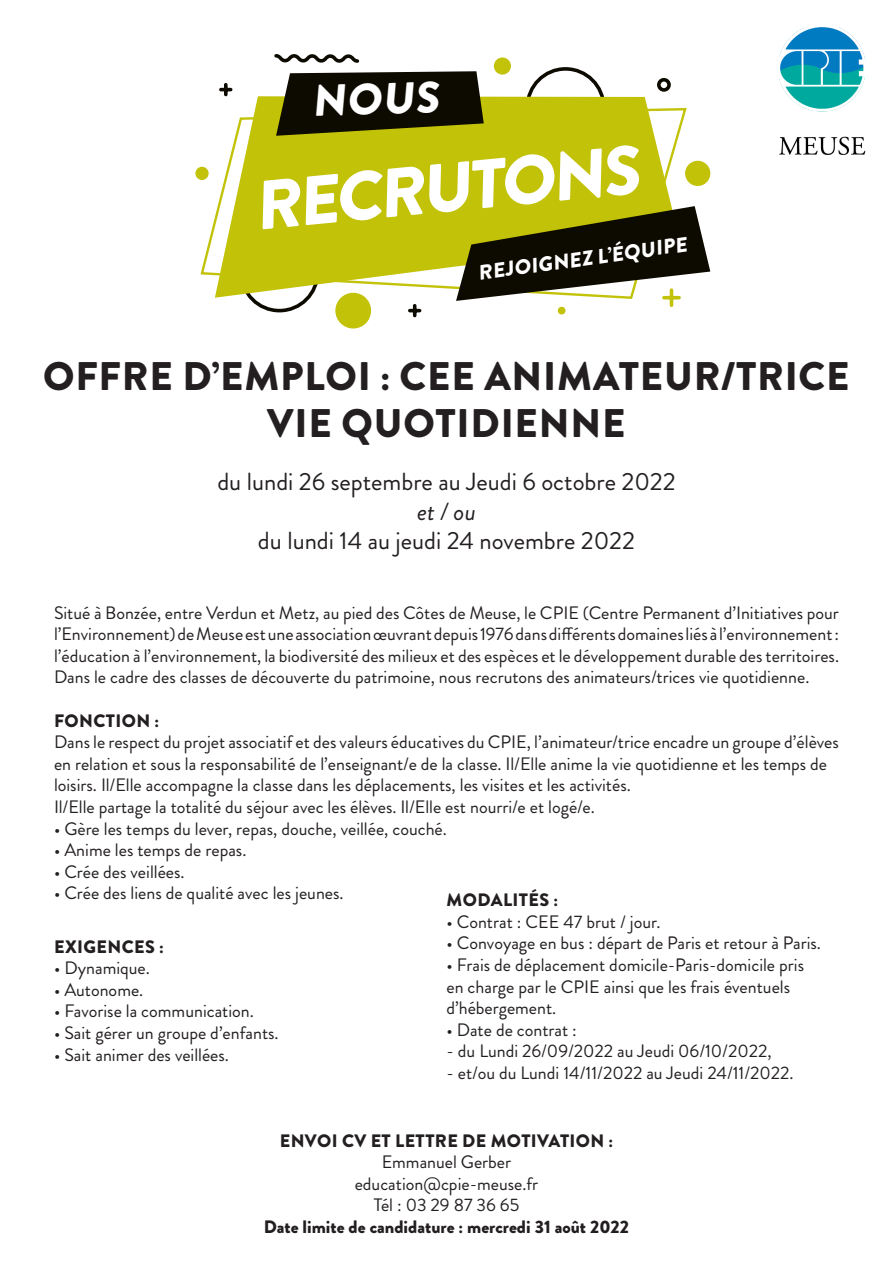
<style>
.page{position:relative;width:893px;height:1263px;background:#fff}
.page>*{position:absolute;margin:0;border:0;box-sizing:border-box;transform-origin:0 0}
.t1{font:900 68.85px "Brandon Grotesque";color:#fff}
.t2{font:900 43.95px "Brandon Grotesque";color:#fff}
.t3{font:900 39.9px/47.8px "Brandon Grotesque";letter-spacing:.02em;color:#231f20;text-align:center}
.t4{font:24.75px "Brandon Grotesque";color:#231f20}
.t5{font:italic 24.75px "Brandon Grotesque";color:#231f20}
.t6{font:900 20.7px "Brandon Grotesque";color:#fff}
.t7{font:18px/21.6px "Brandon Grotesque";color:#231f20}
.t8{font:900 18px "Brandon Grotesque";letter-spacing:.02em;color:#231f20}
.t9{font:900 18px "Brandon Grotesque";color:#231f20}
</style>
<div class="page">
<svg style="left:250px;top:54px;width:423px;height:260px"></svg>
<hr style="left:670px;top:290px;width:3px;height:15px;background:#c2c208">
<svg style="left:224px;top:85px;width:4px;height:10px"></svg>
<svg style="left:221px;top:88px;width:10px;height:3px"></svg>
<svg style="left:410px;top:306px;width:10px;height:10px"></svg>
<svg style="left:200px;top:108px;width:488px;height:192px"></svg>
<svg style="left:215px;top:96px;width:464px;height:202px;background:#cbcb2d"></svg>
<svg style="left:276px;top:71px;width:208px;height:65px;background:#2e2b0d"></svg>
<div style="left:685px;top:161px;width:25px;height:25px;background:#c2c208;border-radius:50%"></div>
<div style="left:494px;top:57px;width:17px;height:18px;background:#c2c208;border-radius:50%"></div>
<div style="left:335px;top:293px;width:36px;height:35px;background:#c2c208;border-radius:50%"></div>
<div style="left:195px;top:167px;width:14px;height:13px;background:#c2c208;border-radius:50%"></div>
<div style="left:558px;top:307px;width:7px;height:7px;background:#c2c208;border-radius:50%"></div>
<svg style="left:456px;top:206px;width:254px;height:95px"></svg>
<img style="left:779px;top:27px;width:87px;height:128px">
<p class="t2" style="left:311px;top:70px;width:128px;rotate:-2deg">NOUS</p>
<p class="t1" style="left:249px;top:159px;width:388px;rotate:-6deg">RECRUTONS</p>
<p class="t6" style="left:476px;top:259px;width:212px;rotate:-8deg">REJOIGNEZ L’ÉQUIPE</p>
<p class="t3" style="left:43px;top:352px;width:808px">OFFRE D’EMPLOI : CEE ANIMATEUR/TRICE<br>VIE QUOTIDIENNE</p>
<p class="t4" style="left:217px;top:464px;width:460px">du lundi 26 septembre au Jeudi 6 octobre 2022</p>
<p class="t5" style="left:417px;top:494px;width:60px">et / ou</p>
<p class="t4" style="left:258px;top:524px;width:379px">du lundi 14 au jeudi 24 novembre 2022</p>
<p class="t7" style="left:54px;top:602px;width:786px">Situé à Bonzée, entre Verdun et Metz, au pied des Côtes de Meuse, le CPIE (Centre Permanent d’Initiatives pour</p>
<p class="t7" style="left:54px;top:623px;width:786px">l’Environnement) de Meuse est une association œuvrant depuis 1976 dans différents domaines liés à l’environnement : l’éducation à l’environnement, la biodiversité des milieux et des espèces et le développement durable des territoires.</p>
<p class="t7" style="left:54px;top:667px;width:757px">Dans le cadre des classes de découverte du patrimoine, nous recrutons des animateurs/trices vie quotidienne.</p>
<p class="t8" style="left:54px;top:708px;width:107px">FONCTION :</p>
<p class="t7" style="left:54px;top:731px;width:786px">Dans le respect du projet associatif et des valeurs éducatives du CPIE, l’animateur/trice encadre un groupe d’élèves</p>
<p class="t7" style="left:54px;top:753px;width:775px">en relation et sous la responsabilité de l’enseignant/e de la classe. Il/Elle anime la vie quotidienne et les temps de</p>
<p class="t7" style="left:54px;top:775px;width:578px">loisirs. Il/Elle accompagne la classe dans les déplacements, les visites et les activités.</p>
<p class="t7" style="left:54px;top:796px;width:542px">Il/Elle partage la totalité du séjour avec les élèves. Il/Elle est nourri/e et logé/e.</p>
<p class="t7" style="left:54px;top:818px;width:394px">• Gère les temps du lever, repas, douche, veillée, couché.</p>
<p class="t7" style="left:54px;top:839px;width:194px">• Anime les temps de repas.</p>
<p class="t7" style="left:54px;top:861px;width:132px">• Crée des veillées.</p>
<p class="t7" style="left:54px;top:883px;width:291px">• Crée des liens de qualité avec les jeunes.</p>
<p class="t8" style="left:447px;top:887px;width:113px">MODALITÉS :</p>
<p class="t7" style="left:446px;top:911px;width:216px">• Contrat : CEE 47 brut / jour.</p>
<p class="t7" style="left:446px;top:933px;width:376px">• Convoyage en bus : départ de Paris et retour à Paris.</p>
<p class="t7" style="left:446px;top:954px;width:359px">• Frais de déplacement domicile-Paris-domicile pris en charge par le CPIE ainsi que les frais éventuels d’hébergement.</p>
<p class="t7" style="left:446px;top:1019px;width:132px">• Date de contrat :</p>
<p class="t7" style="left:446px;top:1041px;width:327px">- du Lundi 26/09/2022 au Jeudi 06/10/2022,</p>
<p class="t7" style="left:446px;top:1062px;width:349px">- et/ou du Lundi 14/11/2022 au Jeudi 24/11/2022.</p>
<p class="t8" style="left:54px;top:934px;width:111px">EXIGENCES :</p>
<p class="t7" style="left:54px;top:957px;width:97px">• Dynamique.</p>
<p class="t7" style="left:54px;top:979px;width:91px">• Autonome.</p>
<p class="t7" style="left:54px;top:1001px;width:201px">• Favorise la communication.</p>
<p class="t7" style="left:54px;top:1022px;width:226px">• Sait gérer un groupe d’enfants.</p>
<p class="t7" style="left:54px;top:1044px;width:177px">• Sait animer des veillées.</p>
<p class="t8" style="left:280px;top:1128px;width:335px">ENVOI CV ET LETTRE DE MOTIVATION :</p>
<p class="t7" style="left:382px;top:1151px;width:131px">Emmanuel Gerber</p>
<p class="t7" style="left:355px;top:1173px;width:185px">education@cpie-meuse.fr</p>
<p class="t7" style="left:374px;top:1195px;width:147px">Tél : 03 29 87 36 65</p>
<p class="t9" style="left:264px;top:1214px;width:367px">Date limite de candidature : mercredi 31 août 2022</p>
</div>
